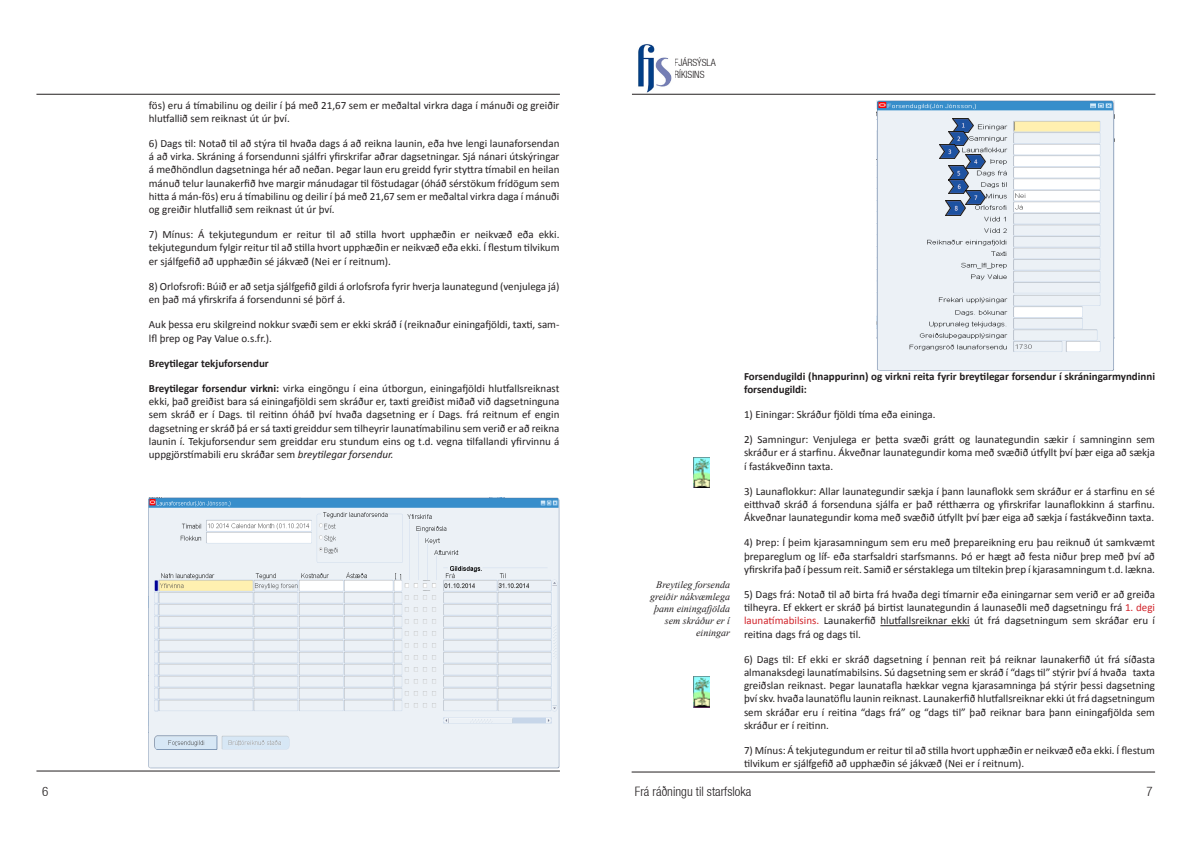
<style>
.page{position:relative;width:1191px;height:842px;background:#fff}
.page>*{position:absolute;margin:0;border:0;box-sizing:border-box;transform-origin:0 0}
.t1{font:13px "Helvetica Neue Light Cond";color:#231f20}
.Body_Text{font:11px/13.2px "Calibri";color:#231f20;text-align:justify}
.Body_Text-2{font:700 11px/13.2px "Calibri";color:#231f20}
.Hliðartextar{font:italic 10px/12px "Times New Roman";color:#231f20;text-align:right}
.t2{font:10px/12px "Helvetica Neue Light Cond";color:#231f20}
.s1{font-weight:700}
.s2{font-style:italic}
.s3{color:#d1232a}
</style>
<div class="page">
<img style="left:632px;top:44px;width:42px;height:50px">
<hr style="left:36px;top:770px;width:524px;height:1px;background:#231f20">
<hr style="left:631px;top:771px;width:524px;height:1px;background:#231f20">
<hr style="left:632px;top:94px;width:523px;height:1px;background:#231f20">
<hr style="left:36px;top:94px;width:524px;height:1px;background:#231f20">
<hr style="left:880px;top:625px;width:89px;height:1px;background:#231f20">
<img style="left:693px;top:457px;width:17px;height:31px">
<img style="left:693px;top:677px;width:17px;height:30px">
<img style="left:149px;top:497px;width:410px;height:272px">
<img style="left:876px;top:100px;width:238px;height:271px">
<img style="left:952px;top:118px;width:21px;height:15px">
<img style="left:948px;top:131px;width:20px;height:14px">
<img style="left:939px;top:145px;width:20px;height:14px">
<img style="left:965px;top:154px;width:20px;height:15px">
<img style="left:948px;top:166px;width:20px;height:27px">
<img style="left:965px;top:190px;width:20px;height:15px">
<img style="left:945px;top:201px;width:20px;height:14px">
<p class="Body_Text" style="left:149px;top:98px;width:412px">fös) eru á tímabilinu og deilir í þá með 21,67 sem er meðaltal virkra daga í mánuði og greiðir hlutfallið sem reiknast út úr því.</p>
<p class="Body_Text" style="left:149px;top:137px;width:412px">6) Dags til: Notað til að stýra til hvaða dags á að reikna launin, eða hve lengi launaforsendan á að virka. Skráning á forsendunni sjálfri yfirskrifar aðrar dagsetningar. Sjá nánari útskýringar á meðhöndlun dagsetninga hér að neðan. Þegar laun eru greidd fyrir styttra tímabil en heilan mánuð telur launakerfið hve margir mánudagar til föstudagar (óháð sérstökum frídögum sem hitta á mán-fös) eru á tímabilinu og deilir í þá með 21,67 sem er meðaltal virkra daga í mánuði og greiðir hlutfallið sem reiknast út úr því.</p>
<p class="Body_Text" style="left:149px;top:228px;width:412px">7) Mínus: Á tekjutegundum er reitur til að stilla hvort upphæðin er neikvæð eða ekki. tekjutegundum fylgir reitur til að stilla hvort upphæðin er neikvæð eða ekki. Í flestum tilvikum er sjálfgefið að upphæðin sé jákvæð (Nei er í reitnum).</p>
<p class="Body_Text" style="left:149px;top:280px;width:412px">8) Orlofsrofi: Búið er að setja sjálfgefið gildi á orlofsrofa fyrir hverja launategund (venjulega já) en það má yfirskrifa á forsendunni sé þörf á.</p>
<p class="Body_Text" style="left:149px;top:318px;width:412px">Auk þessa eru skilgreind nokkur svæði sem er ekki skráð í (reiknaður einingafjöldi, taxti, sam&shy;lfl þrep og Pay Value o.s.fr.).</p>
<p class="Body_Text-2" style="left:149px;top:356px;width:121px">Breytilegar tekjuforsendur</p>
<p class="Body_Text" style="left:149px;top:382px;width:412px"><span class="s1">Breytilegar forsendur virkni:</span> virka eingöngu í eina útborgun, einingafjöldi hlutfallsreiknast ekki, það greiðist bara sá einingafjöldi sem skráður er, taxti greiðist miðað við dagsetninguna sem skráð er í Dags. til reitinn óháð því hvaða dagsetning er í Dags. frá reitnum ef engin dagsetning er skráð þá er sá taxti greiddur sem tilheyrir launatímabilinu sem verið er að reikna launin í. Tekjuforsendur sem greiddar eru stundum eins og t.d. vegna tilfallandi yfirvinnu á uppgjörstímabili eru skráðar sem <span class="s2">breytilegar forsendur.</span></p>
<p class="t2" style="left:674px;top:56px;width:43px">FJÁRSÝSLA<br>RÍKISINS</p>
<p class="Hliðartextar" style="left:650px;top:578px;width:81px">Breytileg forsenda greiðir nákvæmlega þann einingafjölda sem skráður er í einingar</p>
<p class="Body_Text-2" style="left:744px;top:369px;width:412px">Forsendugildi (hnappurinn) og virkni reita fyrir breytilegar forsendur í skráningarmyndinni forsendugildi:</p>
<p class="Body_Text" style="left:744px;top:408px;width:193px">1) Einingar: Skráður fjöldi tíma eða eininga.</p>
<p class="Body_Text" style="left:744px;top:433px;width:412px">2) Samningur: Venjulega er þetta svæði grátt og launategundin sækir í samninginn sem skráður er á starfinu. Ákveðnar launategundir koma með svæðið útfyllt því þær eiga að sækja í fastákveðinn taxta.</p>
<p class="Body_Text" style="left:744px;top:485px;width:412px">3) Launaflokkur: Allar launategundir sækja í þann launaflokk sem skráður er á starfinu en sé eitthvað skráð á forsenduna sjálfa er það rétthærra og yfirskrifar launaflokkinn á starfinu.<br>Ákveðnar launategundir koma með svæðið útfyllt því þær eiga að sækja í fastákveðinn taxta.</p>
<p class="Body_Text" style="left:744px;top:536px;width:412px">4) Þrep: Í þeim kjarasamningum sem eru með þrepareikning eru þau reiknuð út samkvæmt þrepareglum og líf- eða starfsaldri starfsmanns. Þó er hægt að festa niður þrep með því að yfirskrifa það í þessum reit. Samið er sérstaklega um tiltekin þrep í kjarasamningum t.d. lækna.</p>
<p class="Body_Text" style="left:744px;top:588px;width:412px">5) Dags frá: Notað til að birta frá hvaða degi tímarnir eða einingarnar sem verið er að greiða tilheyra. Ef ekkert er skráð þá birtist launategundin á launaseðli með dagsetningu frá <span class="s3">1. degi launatímabilsins.</span> Launakerfið hlutfallsreiknar ekki út frá dagsetningum sem skráðar eru í reitina dags frá og dags til.</p>
<p class="Body_Text" style="left:744px;top:653px;width:412px">6) Dags til: Ef ekki er skráð dagsetning í þennan reit þá reiknar launakerfið út frá síðasta almanaksdegi launatímabilsins. Sú dagsetning sem er skráð í “dags til” stýrir því á hvaða taxta greiðslan reiknast. Þegar launatafla hækkar vegna kjarasamninga þá stýrir þessi dagsetning því skv. hvaða launatöflu launin reiknast. Launakerfið hlutfallsreiknar ekki út frá dagsetningum sem skráðar eru í reitina “dags frá” og “dags til” það reiknar bara þann einingafjölda sem skráður er í reitinn.</p>
<p class="Body_Text" style="left:744px;top:744px;width:412px">7) Mínus: Á tekjutegundum er reitur til að stilla hvort upphæðin er neikvæð eða ekki. Í flestum tilvikum er sjálfgefið að upphæðin sé jákvæð (Nei er í reitnum).</p>
<p class="t1" style="left:42px;top:784px;width:8px">6</p>
<p class="t1" style="left:635px;top:784px;width:118px">Frá ráðningu til starfsloka</p>
<p class="t1" style="left:1146px;top:784px;width:8px">7</p>
</div>
